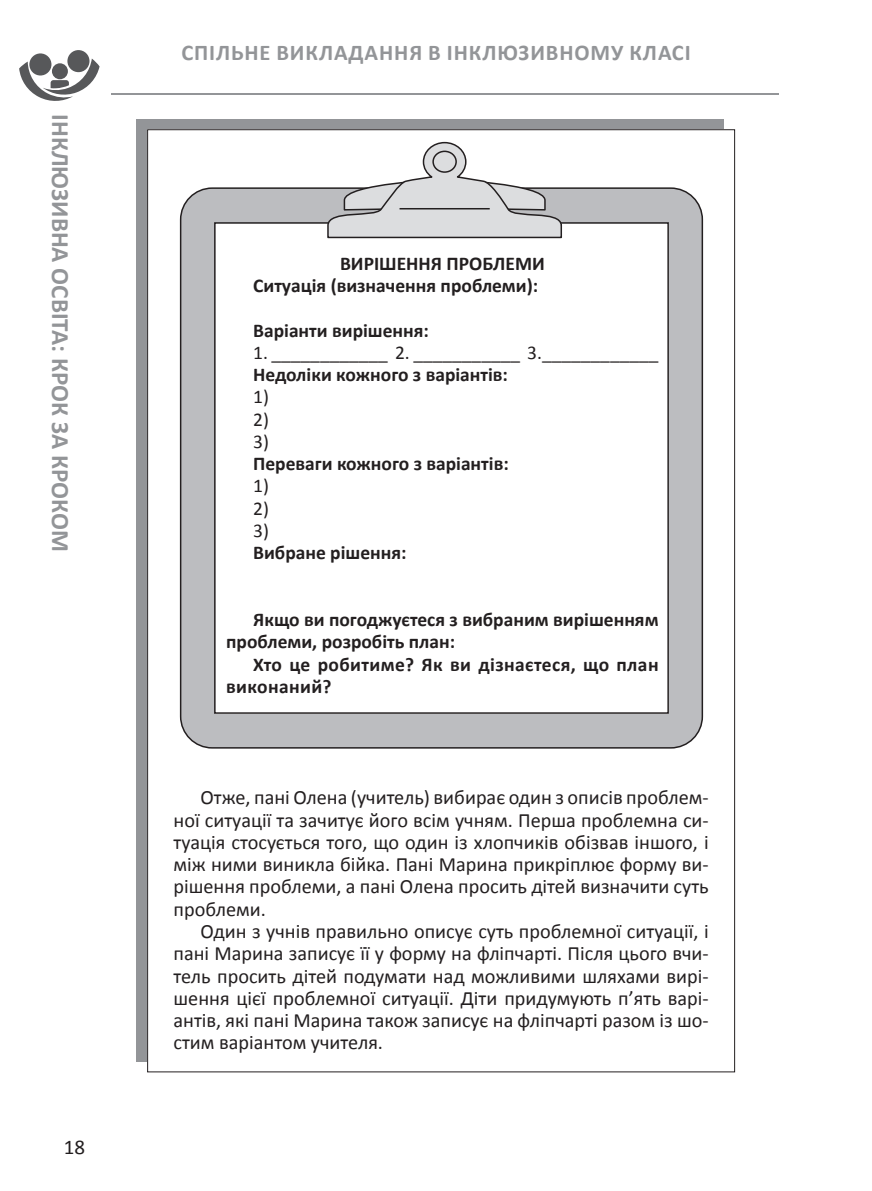
<style>
.page{position:relative;width:872px;height:1191px;background:#fff}
.page>*{position:absolute;margin:0;border:0;box-sizing:border-box;transform-origin:0 0}
.t1{font:700 25.05px "Calibri";color:#939598}
.t2{font:700 22.5px "Calibri";letter-spacing:.04em;color:#939598}
.t3{font:21px "Calibri";color:#231f20}
.t4{font:20.25px "Calibri";color:#231f20}
.t5{font:700 19.5px/22.2px "Calibri";color:#231f20}
.t6{font:700 19.5px "Calibri";letter-spacing:.02em;color:#231f20}
.s1{font-weight:400}
</style>
<div class="page">
<svg style="left:29px;top:53px;width:22px;height:22px"></svg>
<div style="left:67px;top:50px;width:22px;height:22px;background:#57585a;border-radius:50%"></div>
<svg style="left:19px;top:59px;width:81px;height:42px"></svg>
<hr style="left:111px;top:93px;width:667px;height:2px;background:#939598">
<div style="left:137px;top:119px;width:587px;height:942px;background:#939598"></div>
<div style="left:148px;top:130px;width:586px;height:941px;background:#fff"></div>
<div style="left:181px;top:188px;width:521px;height:560px;background:#bcbdc0;border-radius:32px"></div>
<div style="left:215px;top:223px;width:453px;height:490px;background:#fff"></div>
<div style="left:214px;top:222px;width:455px;height:492px;border:2px solid #231f20"></div>
<svg style="left:326px;top:141px;width:237px;height:98px"></svg>
<div style="left:433px;top:151px;width:23px;height:21px;background:#dcdddf;border-radius:50%"></div>
<div style="left:432px;top:151px;width:25px;height:22px;border:2px solid #231f20;border-radius:50%"></div>
<hr style="left:399px;top:208px;width:91px;height:1px;background:#231f20">
<p class="t1" style="left:76px;top:114px;width:439px;rotate:90deg">ІНКЛЮЗИВНА ОСВІТА: КРОК ЗА КРОКОМ</p>
<p class="t3" style="left:64px;top:1133px;width:23px">18</p>
<p class="t2" style="left:181px;top:39px;width:511px">СПІЛЬНЕ ВИКЛАДАННЯ В ІНКЛЮЗИВНОМУ КЛАСІ</p>
<p class="t5" style="left:253px;top:251px;width:293px;text-indent:87px">ВИРІШЕННЯ ПРОБЛЕМИ<br>Ситуація (визначення проблеми):</p>
<p class="t5" style="left:253px;top:318px;width:177px">Варіанти вирішення:</p>
<p class="t5" style="left:253px;top:340px;width:407px"><span class="s1">1. ____________ 2. ___________ 3.____________<br></span>Недоліки кожного з варіантів:<br><span class="s1">1)<br>2)<br>3)<br></span>Переваги кожного з варіантів:<br><span class="s1">1)<br>2)<br>3)<br></span>Вибране рішення:</p>
<p class="t5" style="left:253px;top:607px;width:407px">Якщо ви погоджуєтеся з вибраним вирішенням</p>
<p class="t5" style="left:226px;top:630px;width:230px">проблеми, розробіть план:</p>
<p class="t6" style="left:253px;top:652px;width:407px">Хто це робитиме? Як ви дізнаєтеся, що план</p>
<p class="t6" style="left:226px;top:674px;width:107px">виконаний?</p>
<p class="t4" style="left:200px;top:785px;width:509px">Отже, пані Олена (учитель) вибирає один з описів проблем-</p>
<p class="t4" style="left:173px;top:807px;width:536px">ної ситуації та зачитує його всім учням. Перша проблемна си-</p>
<p class="t4" style="left:173px;top:829px;width:536px">туація стосується того, що один із хлопчиків обізвав іншого, і</p>
<p class="t4" style="left:173px;top:852px;width:536px">між ними виникла бійка. Пані Марина прикріплює форму ви-</p>
<p class="t4" style="left:173px;top:874px;width:537px">рішення проблеми, а пані Олена просить дітей визначити суть</p>
<p class="t4" style="left:173px;top:896px;width:94px">проблеми.</p>
<p class="t4" style="left:200px;top:918px;width:509px">Один з учнів правильно описує суть проблемної ситуації, і</p>
<p class="t4" style="left:173px;top:941px;width:536px">пані Марина записує її у форму на фліпчарті. Після цього вчи-</p>
<p class="t4" style="left:173px;top:963px;width:536px">тель просить дітей подумати над можливими шляхами вирі-</p>
<p class="t4" style="left:173px;top:985px;width:536px">шення цієї проблемної ситуації. Діти придумують п’ять варі-</p>
<p class="t4" style="left:173px;top:1007px;width:536px">антів, які пані Марина також записує на фліпчарті разом із шо-</p>
<p class="t4" style="left:173px;top:1030px;width:211px">стим варіантом учителя.</p>
</div>
